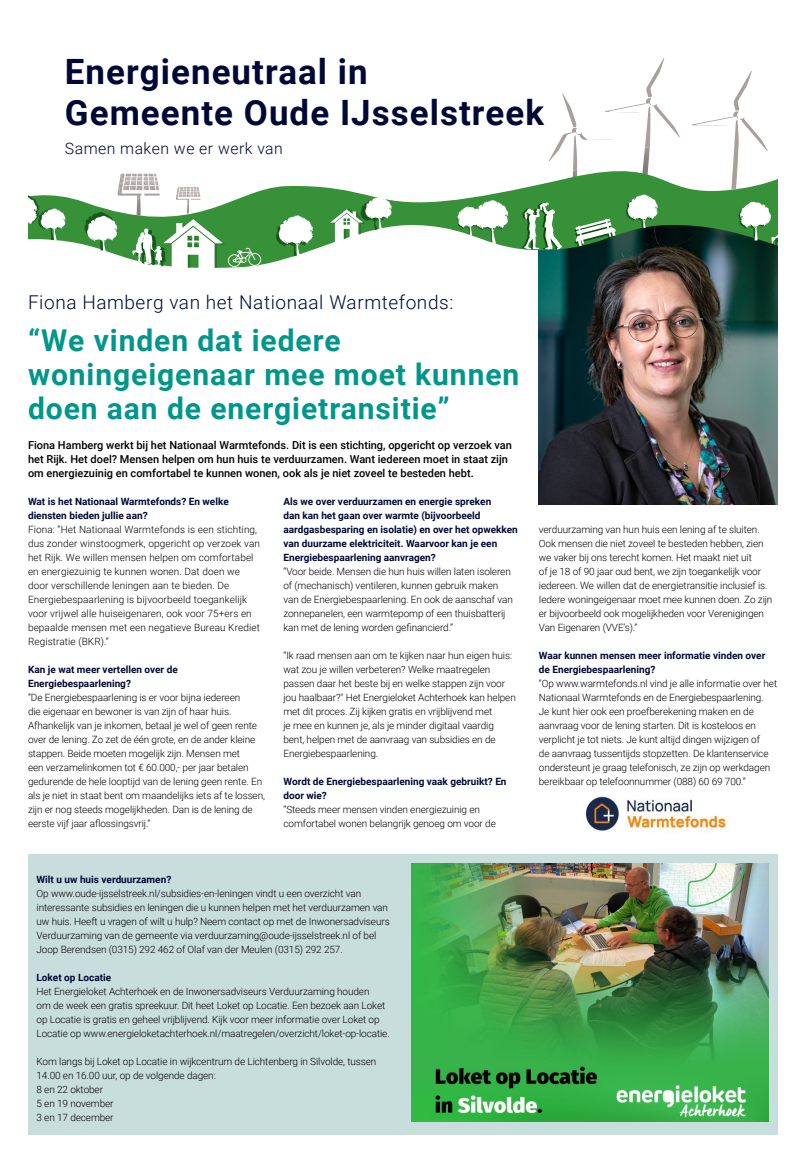
<style>
.page{position:relative;width:806px;height:1163px;background:#fff}
.page>*{position:absolute;margin:0;border:0;box-sizing:border-box;transform-origin:0 0}
.DP_hoofdkop_blauw{font:700 34.9px/40.7px "Roboto";letter-spacing:.03em;color:#000936}
.DP_artikelkop_groen{font:700 30px/34px "Roboto";letter-spacing:.03em;color:#00978a}
.DP_onderkop{font:300 19px "Roboto";letter-spacing:.03em;color:#000936}
.DP_onderkop-2{font:300 15.8px "Roboto";letter-spacing:.03em;color:#000936}
.OIJ_intro{font:500 11px/14px "Roboto";color:#000}
.OIJ_platte_tekst{font:300 10px/14px "Roboto";letter-spacing:-.01em;color:#000}
.DP_tussenkopje{font:700 10px/14px "Roboto";color:#000936}
.OIJ_platte_tekst-2{font:300 10px/14px "Roboto";letter-spacing:.01em;color:#000}
</style>
<div class="page">
<img style="left:538px;top:281px;width:238px;height:223px">
<svg style="left:739px;top:71px;width:13px;height:20px"></svg>
<svg style="left:64px;top:91px;width:712px;height:190px"></svg>
<svg style="left:456px;top:200px;width:52px;height:44px"></svg>
<svg style="left:276px;top:215px;width:37px;height:44px"></svg>
<svg style="left:330px;top:197px;width:62px;height:48px"></svg>
<svg style="left:28px;top:193px;width:38px;height:48px"></svg>
<svg style="left:737px;top:201px;width:39px;height:47px"></svg>
<svg style="left:84px;top:172px;width:178px;height:97px"></svg>
<svg style="left:521px;top:58px;width:162px;height:192px"></svg>
<img style="left:585px;top:796px;width:144px;height:36px">
<div style="left:28px;top:854px;width:748px;height:280px;background:#c8dedd"></div>
<img style="left:411px;top:863px;width:357px;height:257px">
<h2 class="DP_hoofdkop_blauw" style="left:65px;top:50px;width:480px">Energieneutraal in<br>Gemeente Oude IJsselstreek</h2>
<p class="DP_onderkop-2" style="left:65px;top:138px;width:219px">Samen maken we er werk van</p>
<p class="DP_onderkop" style="left:28px;top:288px;width:426px">Fiona Hamberg van het Nationaal Warmtefonds:</p>
<h2 class="DP_artikelkop_groen" style="left:28px;top:322px;width:492px">“We vinden dat iedere woningeigenaar mee moet kunnen doen aan de energietransitie”</h2>
<p class="OIJ_intro" style="left:28px;top:437px;width:485px">Fiona Hamberg werkt bij het Nationaal Warmtefonds. Dit is een stichting, opgericht op verzoek van het Rijk. Het doel? Mensen helpen om hun huis te verduurzamen. Want iedereen moet in staat zijn om energiezuinig en comfortabel te kunnen wonen, ook als je niet zoveel te besteden hebt.</p>
<h2 class="DP_tussenkopje" style="left:28px;top:493px;width:202px">Wat is het Nationaal Warmtefonds? En welke diensten bieden jullie aan?</h2>
<p class="OIJ_platte_tekst-2" style="left:28px;top:521px;width:233px">Fiona: “Het Nationaal Warmtefonds is een stichting, dus zonder winstoogmerk, opgericht op verzoek van het Rijk. We willen mensen helpen om comfortabel en energiezuinig te kunnen wonen. Dat doen we door verschillende leningen aan te bieden. De Energiebespaarlening is bijvoorbeeld toegankelijk voor vrijwel alle huiseigenaren, ook voor 75+ers en bepaalde mensen met een negatieve Bureau Krediet Registratie (BKR).”</p>
<h2 class="DP_tussenkopje" style="left:28px;top:661px;width:151px">Kan je wat meer vertellen over de<br>Energiebespaarlening?</h2>
<p class="OIJ_platte_tekst" style="left:28px;top:689px;width:238px">“De Energiebespaarlening is er voor bijna iedereen<br>die eigenaar en bewoner is van zijn of haar huis.<br>Afhankelijk van je inkomen, betaal je wel of geen rente over de lening. Zo zet de één grote, en de ander kleine stappen. Beide moeten mogelijk zijn. Mensen met<br>een verzamelinkomen tot € 60.000,- per jaar betalen gedurende de hele looptijd van de lening geen rente. En als je niet in staat bent om maandelijks iets af te lossen, zijn er nog steeds mogelijkheden. Dan is de lening de eerste vijf jaar aflossingsvrij.”</p>
<h2 class="DP_tussenkopje" style="left:283px;top:493px;width:236px">Als we over verduurzamen en energie spreken<br>dan kan het gaan over warmte (bijvoorbeeld aardgasbesparing en isolatie) en over het opwekken van duurzame elektriciteit. Waarvoor kan je een Energiebespaarlening aanvragen?</h2>
<p class="OIJ_platte_tekst" style="left:283px;top:563px;width:231px">“Voor beide. Mensen die hun huis willen laten isoleren of (mechanisch) ventileren, kunnen gebruik maken van de Energiebespaarlening. En ook de aanschaf van zonnepanelen, een warmtepomp of een thuisbatterij kan met de lening worden gefinancierd.”</p>
<p class="OIJ_platte_tekst" style="left:283px;top:647px;width:234px">“Ik raad mensen aan om te kijken naar hun eigen huis: wat zou je willen verbeteren? Welke maatregelen passen daar het beste bij en welke stappen zijn voor jou haalbaar?" Het Energieloket Achterhoek kan helpen met dit proces. Zij kijken gratis en vrijblijvend met<br>je mee en kunnen je, als je minder digitaal vaardig bent, helpen met de aanvraag van subsidies en de Energiebespaarlening.</p>
<h2 class="DP_tussenkopje" style="left:283px;top:773px;width:224px">Wordt de Energiebespaarlening vaak gebruikt? En door wie?</h2>
<p class="OIJ_platte_tekst" style="left:283px;top:801px;width:214px">“Steeds meer mensen vinden energiezuinig en comfortabel wonen belangrijk genoeg om voor de</p>
<h2 class="DP_tussenkopje" style="left:37px;top:871px;width:136px">Wilt u uw huis verduurzamen?</h2>
<p class="OIJ_platte_tekst" style="left:37px;top:885px;width:354px">Op www.oude-ijsselstreek.nl/subsidies-en-leningen vindt u een overzicht van interessante subsidies en leningen die u kunnen helpen met het verduurzamen van uw huis. Heeft u vragen of wilt u hulp? Neem contact op met de Inwonersadviseurs Verduurzaming van de gemeente via verduurzaming@oude-ijsselstreek.nl of bel Joop Berendsen (0315) 292 462 of Olaf van der Meulen (0315) 292 257.</p>
<h2 class="DP_tussenkopje" style="left:37px;top:969px;width:76px">Loket op Locatie</h2>
<p class="OIJ_platte_tekst" style="left:37px;top:983px;width:354px">Het Energieloket Achterhoek en de Inwonersadviseurs Verduurzaming houden<br>om de week een gratis spreekuur. Dit heet Loket op Locatie. Een bezoek aan Loket op Locatie is gratis en geheel vrijblijvend. Kijk voor meer informatie over Loket op Locatie op www.energieloketachterhoek.nl/maatregelen/overzicht/loket-op-locatie.</p>
<p class="OIJ_platte_tekst" style="left:37px;top:1053px;width:341px">Kom langs bij Loket op Locatie in wijkcentrum de Lichtenberg in Silvolde, tussen<br>14.00 en 16.00 uur, op de volgende dagen:</p>
<p class="OIJ_platte_tekst" style="left:37px;top:1081px;width:68px">8 en 22 oktober</p>
<p class="OIJ_platte_tekst" style="left:37px;top:1095px;width:78px">5 en 19 november</p>
<p class="OIJ_platte_tekst" style="left:37px;top:1109px;width:79px">3 en 17 december</p>
<p class="OIJ_platte_tekst" style="left:538px;top:521px;width:235px">verduurzaming van hun huis een lening af te sluiten.<br>Ook mensen die niet zoveel te besteden hebben, zien we vaker bij ons terecht komen. Het maakt niet uit<br>of je 18 of 90 jaar oud bent, we zijn toegankelijk voor iedereen. We willen dat de energietransitie inclusief is.<br>Iedere woningeigenaar moet mee kunnen doen. Zo zijn er bijvoorbeeld ook mogelijkheden voor Verenigingen Van Eigenaren (VVE’s).”</p>
<h2 class="DP_tussenkopje" style="left:538px;top:647px;width:228px">Waar kunnen mensen meer informatie vinden over de Energiebespaarlening?</h2>
<p class="OIJ_platte_tekst" style="left:538px;top:675px;width:240px">“Op www.warmtefonds.nl vind je alle informatie over het Nationaal Warmtefonds en de Energiebespaarlening.<br>Je kunt hier ook een proefberekening maken en de aanvraag voor de lening starten. Dit is kosteloos en verplicht je tot niets. Je kunt altijd dingen wijzigen of<br>de aanvraag tussentijds stopzetten. De klantenservice ondersteunt je graag telefonisch, ze zijn op werkdagen bereikbaar op telefoonnummer (088) 60 69 700.”</p>
</div>
